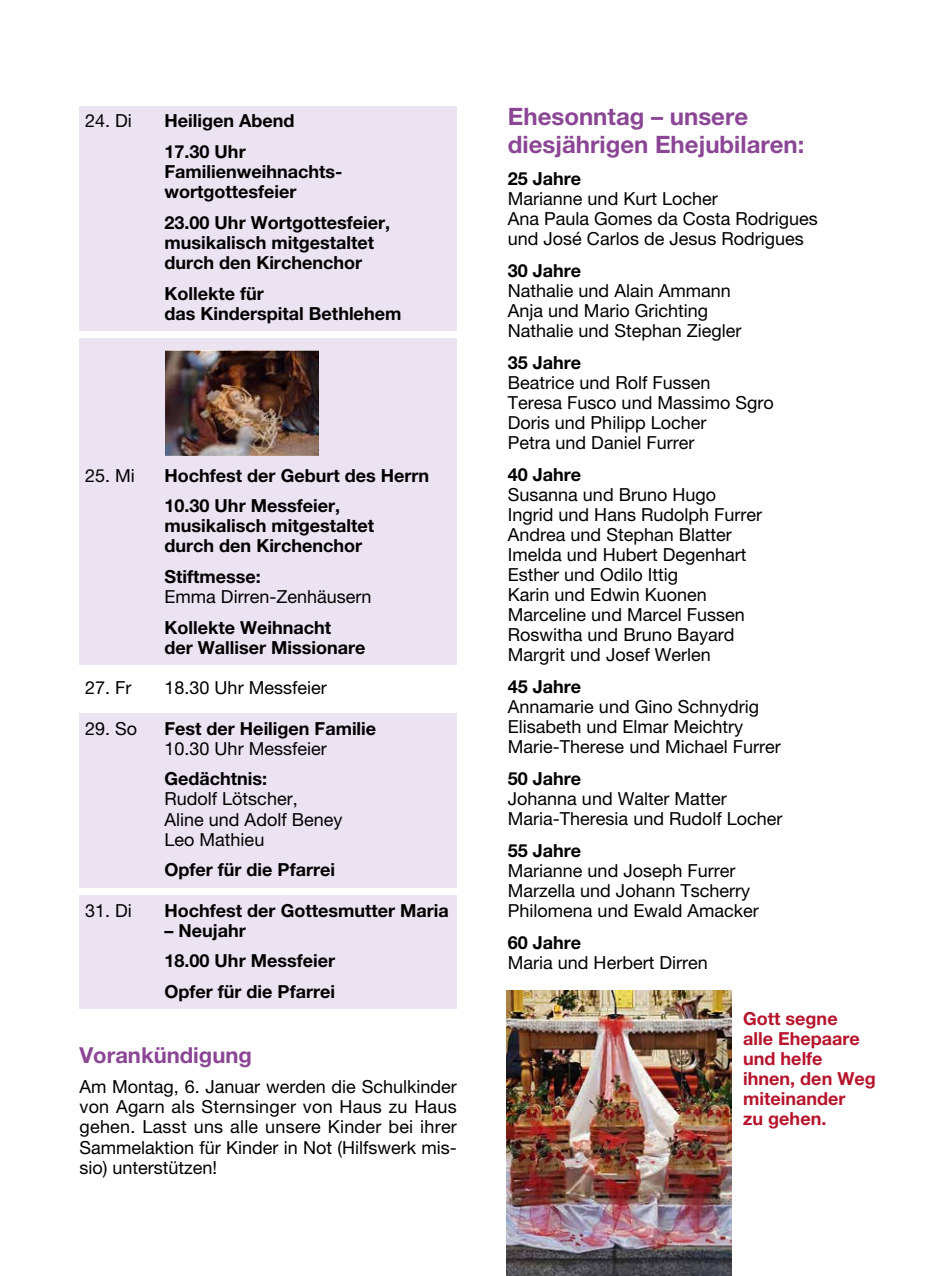
<style>
.page{position:relative;width:942px;height:1276px;background:#fff}
.page>*{position:absolute;margin:0;border:0;box-sizing:border-box;transform-origin:0 0}
.t1{font:700 24px/28px "Helvetica Neue LT Pro";color:#8b4695}
.t2{font:700 22px "Helvetica Neue LT Pro";color:#8b4695}
.t3{font:18px/20px "Helvetica Neue LT Pro";color:#000}
.t4{font:700 18px/20.2px "Helvetica Neue LT Pro";color:#000}
.t5{font:700 18px/20px "Helvetica Neue LT Pro";color:#b7142c}
</style>
<div class="page">
<div style="left:79px;top:106px;width:377px;height:32px;background:#ebe3f2"></div>
<div style="left:79px;top:136px;width:377px;height:33px;background:#ebe3f2"></div>
<div style="left:79px;top:157px;width:377px;height:52px;background:#ebe3f2"></div>
<div style="left:79px;top:207px;width:377px;height:73px;background:#ebe3f2"></div>
<div style="left:79px;top:278px;width:377px;height:53px;background:#ebe3f2"></div>
<div style="left:79px;top:339px;width:377px;height:32px;background:#ebe3f2"></div>
<div style="left:79px;top:359px;width:377px;height:32px;background:#ebe3f2"></div>
<div style="left:79px;top:379px;width:377px;height:32px;background:#ebe3f2"></div>
<div style="left:79px;top:399px;width:377px;height:33px;background:#ebe3f2"></div>
<div style="left:79px;top:420px;width:377px;height:32px;background:#ebe3f2"></div>
<div style="left:79px;top:440px;width:377px;height:32px;background:#ebe3f2"></div>
<div style="left:79px;top:470px;width:377px;height:32px;background:#ebe3f2"></div>
<div style="left:79px;top:490px;width:377px;height:73px;background:#ebe3f2"></div>
<div style="left:79px;top:561px;width:377px;height:33px;background:#ebe3f2"></div>
<div style="left:79px;top:592px;width:377px;height:32px;background:#ebe3f2"></div>
<div style="left:79px;top:612px;width:377px;height:52px;background:#ebe3f2"></div>
<div style="left:79px;top:713px;width:377px;height:32px;background:#ebe3f2"></div>
<div style="left:79px;top:743px;width:377px;height:33px;background:#ebe3f2"></div>
<div style="left:79px;top:764px;width:377px;height:32px;background:#ebe3f2"></div>
<div style="left:79px;top:784px;width:377px;height:52px;background:#ebe3f2"></div>
<div style="left:79px;top:835px;width:377px;height:32px;background:#ebe3f2"></div>
<div style="left:79px;top:855px;width:377px;height:32px;background:#ebe3f2"></div>
<div style="left:79px;top:895px;width:377px;height:53px;background:#ebe3f2"></div>
<div style="left:79px;top:946px;width:377px;height:32px;background:#ebe3f2"></div>
<div style="left:79px;top:976px;width:377px;height:32px;background:#ebe3f2"></div>
<img style="left:166px;top:351px;width:152px;height:104px">
<img style="left:506px;top:990px;width:225px;height:286px">
<p class="t3" style="left:85px;top:111px;width:48px">24. Di</p>
<p class="t4" style="left:164px;top:105px;width:131px;line-height:30.4px">Heiligen Abend<br>17.30 Uhr</p>
<p class="t4" style="left:164px;top:161px;width:179px">Familienweihnachts&shy;wortgottesfeier</p>
<p class="t4" style="left:164px;top:212px;width:227px">23.00 Uhr Wortgottesfeier, musikalisch mitgestaltet durch den Kirchenchor</p>
<p class="t4" style="left:164px;top:283px;width:238px">Kollekte für<br>das Kinderspital Bethlehem</p>
<p class="t3" style="left:85px;top:465px;width:51px">25. Mi</p>
<p class="t4" style="left:164px;top:459px;width:266px;line-height:30.4px">Hochfest der Geburt des Herrn<br>10.30 Uhr Messfeier,</p>
<p class="t4" style="left:164px;top:515px;width:211px">musikalisch mitgestaltet durch den Kirchenchor</p>
<p class="t4" style="left:164px;top:566px;width:98px">Stiftmesse:</p>
<p class="t3" style="left:164px;top:586px;width:208px">Emma Dirren-Zenhäusern</p>
<p class="t4" style="left:164px;top:616px;width:202px">Kollekte Weihnacht<br>der Walliser Missionare</p>
<p class="t3" style="left:85px;top:677px;width:48px">27. Fr</p>
<p class="t3" style="left:164px;top:677px;width:164px">18.30 Uhr Messfeier</p>
<p class="t3" style="left:85px;top:718px;width:54px">29. So</p>
<p class="t4" style="left:164px;top:717px;width:213px">Fest der Heiligen Familie</p>
<p class="t3" style="left:164px;top:738px;width:164px">10.30 Uhr Messfeier</p>
<p class="t4" style="left:164px;top:768px;width:104px">Gedächtnis:</p>
<p class="t3" style="left:164px;top:788px;width:179px">Rudolf Lötscher,<br>Aline und Adolf Beney<br>Leo Mathieu</p>
<p class="t4" style="left:164px;top:859px;width:172px">Opfer für die Pfarrei</p>
<p class="t3" style="left:85px;top:900px;width:48px">31. Di</p>
<p class="t4" style="left:164px;top:900px;width:285px">Hochfest der Gottesmutter Maria</p>
<p class="t4" style="left:164px;top:915px;width:172px;line-height:30.4px">– Neujahr<br>18.00 Uhr Messfeier<br>Opfer für die Pfarrei</p>
<p class="t2" style="left:79px;top:1041px;width:174px">Vorankündigung</p>
<p class="t3" style="left:79px;top:1076px;width:379px;text-align:justify">Am Montag, 6. Januar werden die Schulkinder von Agarn als Sternsinger von Haus zu Haus gehen. Lasst uns alle unsere Kinder bei ihrer Sammelaktion für Kinder in Not (Hilfswerk mis&shy;sio) unterstützen!</p>
<h1 class="t1" style="left:507px;top:102px;width:298px">Ehesonntag – unsere diesjährigen Ehejubilaren:</h1>
<p class="t4" style="left:507px;top:168px;width:75px">25 Jahre</p>
<p class="t3" style="left:507px;top:188px;width:311px">Marianne und Kurt Locher<br>Ana Paula Gomes da Costa Rodrigues und José Carlos de Jesus Rodrigues</p>
<p class="t4" style="left:507px;top:260px;width:75px">30 Jahre</p>
<p class="t3" style="left:507px;top:280px;width:235px">Nathalie und Alain Ammann<br>Anja und Mario Grichting<br>Nathalie und Stephan Ziegler</p>
<p class="t4" style="left:507px;top:352px;width:75px">35 Jahre</p>
<p class="t3" style="left:507px;top:372px;width:267px">Beatrice und Rolf Fussen<br>Teresa Fusco und Massimo Sgro<br>Doris und Philipp Locher<br>Petra und Daniel Furrer</p>
<p class="t4" style="left:507px;top:464px;width:75px">40 Jahre</p>
<p class="t3" style="left:507px;top:484px;width:256px">Susanna und Bruno Hugo<br>Ingrid und Hans Rudolph Furrer<br>Andrea und Stephan Blatter<br>Imelda und Hubert Degenhart<br>Esther und Odilo Ittig<br>Karin und Edwin Kuonen<br>Marceline und Marcel Fussen<br>Roswitha und Bruno Bayard<br>Margrit und Josef Werlen</p>
<p class="t4" style="left:507px;top:676px;width:75px">45 Jahre</p>
<p class="t3" style="left:507px;top:696px;width:274px">Annamarie und Gino Schnydrig<br>Elisabeth und Elmar Meichtry<br>Marie-Therese und Michael Furrer</p>
<p class="t4" style="left:507px;top:768px;width:75px">50 Jahre</p>
<p class="t3" style="left:507px;top:788px;width:276px">Johanna und Walter Matter<br>Maria-Theresia und Rudolf Locher</p>
<p class="t4" style="left:507px;top:840px;width:75px">55 Jahre</p>
<p class="t3" style="left:507px;top:860px;width:252px">Marianne und Joseph Furrer<br>Marzella und Johann Tscherry<br>Philomena und Ewald Amacker</p>
<p class="t4" style="left:507px;top:932px;width:75px">60 Jahre</p>
<p class="t3" style="left:507px;top:952px;width:201px">Maria und Herbert Dirren</p>
<p class="t5" style="left:743px;top:1008px;width:134px">Gott segne<br>alle Ehepaare und helfe ihnen, den Weg miteinander<br>zu gehen.</p>
</div>
